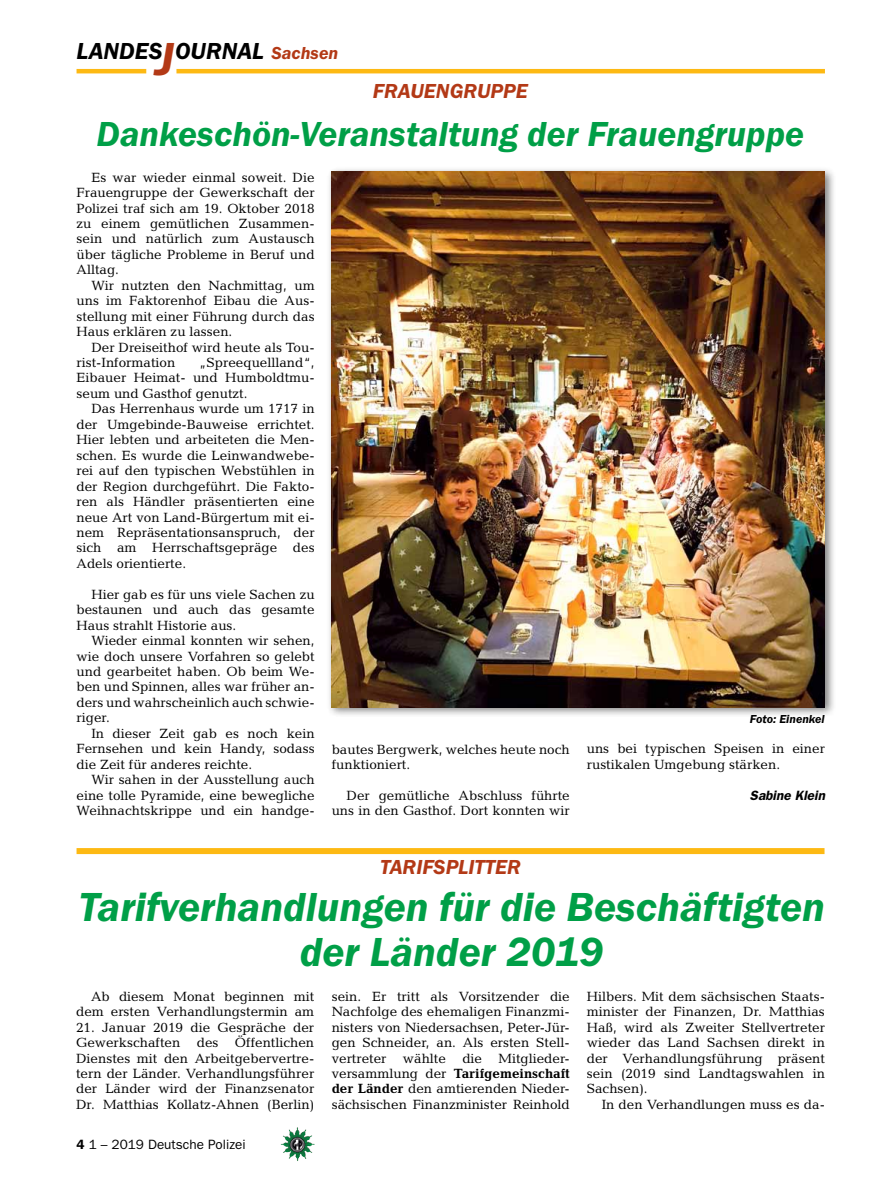
<style>
.page{position:relative;width:893px;height:1191px;background:#fff}
.page>*{position:absolute;margin:0;border:0;box-sizing:border-box;transform-origin:0 0}
.t1{font:italic 600 42px/45px "Franklin Gothic Itc T";color:#009f47;text-align:center}
.t2{font:italic 600 36px "Franklin Gothic Itc T";color:#009f47}
.t3{font:italic 600 24px "Franklin Gothic Itc T";color:#000}
.t4{font:italic 600 21px "Franklin Gothic Itc T";color:#b33916}
.t5{font:13.5px/15.5px "Candida";color:#000;text-align:justify}
.t6{font:13.5px "Franklin Gothic";color:#000}
.t7{font:italic 600 13.5px "Franklin Gothic";color:#000}
.t8{font:italic 600 12px "Franklin Gothic Itc T";color:#000}
.s1{font-size:48px;color:#b33916}
.s2{font-size:18px;color:#b33916}
.s3{font-weight:700}
.s4{font-weight:600}
</style>
<div class="page">
<hr style="left:77px;top:69px;width:69px;height:4px;background:#fdb913">
<hr style="left:176px;top:69px;width:649px;height:4px;background:#fdb913">
<img style="left:281px;top:1128px;width:16px;height:24px">
<div style="left:326px;top:167px;width:510px;height:551px;background:#000;opacity:.5"></div>
<img style="left:332px;top:172px;width:493px;height:535px">
<div style="left:77px;top:848px;width:747px;height:6px;background:#fdb913"></div>
<h3 class="t3" style="left:77px;top:37px;width:263px">LANDES<span class="s1">J</span>OURNAL <span class="s2">Sachsen</span></h3>
<h3 class="t4" style="left:373px;top:79px;width:26px">Frauengruppe</h3>
<h2 class="t2" style="left:97px;top:113px;width:709px">Dankeschön-Veranstaltung der Frauengruppe</h2>
<p class="t5" style="left:77px;top:169px;width:240px;text-indent:15px">Es war wieder einmal soweit. Die Frauengruppe der Gewerkschaft der Polizei traf sich am 19. Oktober 2018 zu einem gemütlichen Zusammen&shy;sein und natürlich zum Austausch über tägliche Probleme in Beruf und Alltag.</p>
<p class="t5" style="left:77px;top:277px;width:240px;text-indent:15px">Wir nutzten den Nachmittag, um uns im Faktorenhof Eibau die Aus&shy;stellung mit einer Führung durch das Haus erklären zu lassen.</p>
<p class="t5" style="left:77px;top:339px;width:240px;text-indent:15px">Der Dreiseithof wird heute als Tou&shy;rist-Information</p>
<p class="t5" style="left:77px;top:355px;width:240px;text-indent:123px">„Spreequellland“, Eibauer Heimat- und Humboldtmu&shy;seum und Gasthof genutzt.</p>
<p class="t5" style="left:77px;top:401px;width:240px;text-indent:15px">Das Herrenhaus wurde um 1717 in der Umgebinde-Bauweise errichtet.<br>Hier lebten und arbeiteten die Men&shy;schen. Es wurde die Leinwandwebe&shy;rei auf den typischen Webstühlen in der Region durchgeführt. Die Fakto&shy;ren als Händler präsentierten eine neue Art von Land-Bürgertum mit ei&shy;nem Repräsentationsanspruch, der sich am Herrschaftsgepräge des Adels orientierte.</p>
<p class="t5" style="left:77px;top:586px;width:240px;text-indent:15px">Hier gab es für uns viele Sachen zu bestaunen und auch das gesamte Haus strahlt Historie aus.</p>
<p class="t5" style="left:77px;top:633px;width:240px;text-indent:15px">Wieder einmal konnten wir sehen, wie doch unsere Vorfahren so gelebt und gearbeitet haben. Ob beim We&shy;ben und Spinnen, alles war früher an&shy;ders und wahrscheinlich auch schwie&shy;riger.</p>
<p class="t5" style="left:77px;top:725px;width:240px;text-indent:15px">In dieser Zeit gab es noch kein Fernsehen und kein Handy, sodass die Zeit für anderes reichte.</p>
<p class="t5" style="left:77px;top:772px;width:240px;text-indent:15px">Wir sahen in der Ausstellung auch eine tolle Pyramide, eine bewegliche Weihnachtskrippe und ein handge-</p>
<p class="t8" style="left:750px;top:711px;width:76px">Foto: Einenkel</p>
<p class="t5" style="left:587px;top:741px;width:240px">uns bei typischen Speisen in einer rustikalen Umgebung stärken.</p>
<p class="t7" style="left:750px;top:787px;width:77px">Sabine Klein</p>
<p class="t5" style="left:332px;top:741px;width:240px">bautes Bergwerk, welches heute noch funktioniert.</p>
<p class="t5" style="left:332px;top:787px;width:240px;text-align:right">Der gemütliche Abschluss führte uns in den Gasthof. Dort konnten wir</p>
<h3 class="t4" style="left:380px;top:854px;width:55px">Tarifspl</h3>
<h3 class="t4" style="left:469px;top:854px;width:40px">itter</h3>
<h1 class="t1" style="left:79px;top:883px;width:748px">Tarifverhandlungen für die Beschäftigten der Länder 2019</h1>
<p class="t5" style="left:76px;top:988px;width:240px;text-align:right">Ab diesem Monat beginnen mit dem ersten Verhandlungstermin am</p>
<p class="t5" style="left:76px;top:1019px;width:240px">21. Januar 2019 die Gespräche der Gewerkschaften des Öffentlichen Dienstes mit den Arbeitgebervertre&shy;tern der Länder. Verhandlungsführer der Länder wird der Finanzsenator Dr. Matthias Kollatz-Ahnen (Berlin)</p>
<p class="t5" style="left:332px;top:988px;width:240px">sein. Er tritt als Vorsitzender die Nachfolge des ehemaligen Finanzmi&shy;nisters von Niedersachsen, Peter-Jür&shy;gen Schneider, an. Als ersten Stell&shy;vertreter wählte die Mitglieder&shy;versammlung der <span class="s3">Tarifgemeinschaft der Länder</span> den amtierenden Nieder&shy;sächsischen Finanzminister Reinhold</p>
<p class="t5" style="left:587px;top:988px;width:240px">Hilbers. Mit dem sächsischen Staats&shy;minister der Finanzen, Dr. Matthias Haß, wird als Zweiter Stellvertreter wieder das Land Sachsen direkt in der Verhandlungsführung präsent sein (2019 sind Landtagswahlen in Sachsen).</p>
<p class="t5" style="left:602px;top:1096px;width:225px">In den Verhandlungen muss es da-</p>
<p class="t6" style="left:77px;top:1136px;width:171px"><span class="s4">4</span> 1 – 2019 Deutsche Polizei</p>
</div>
